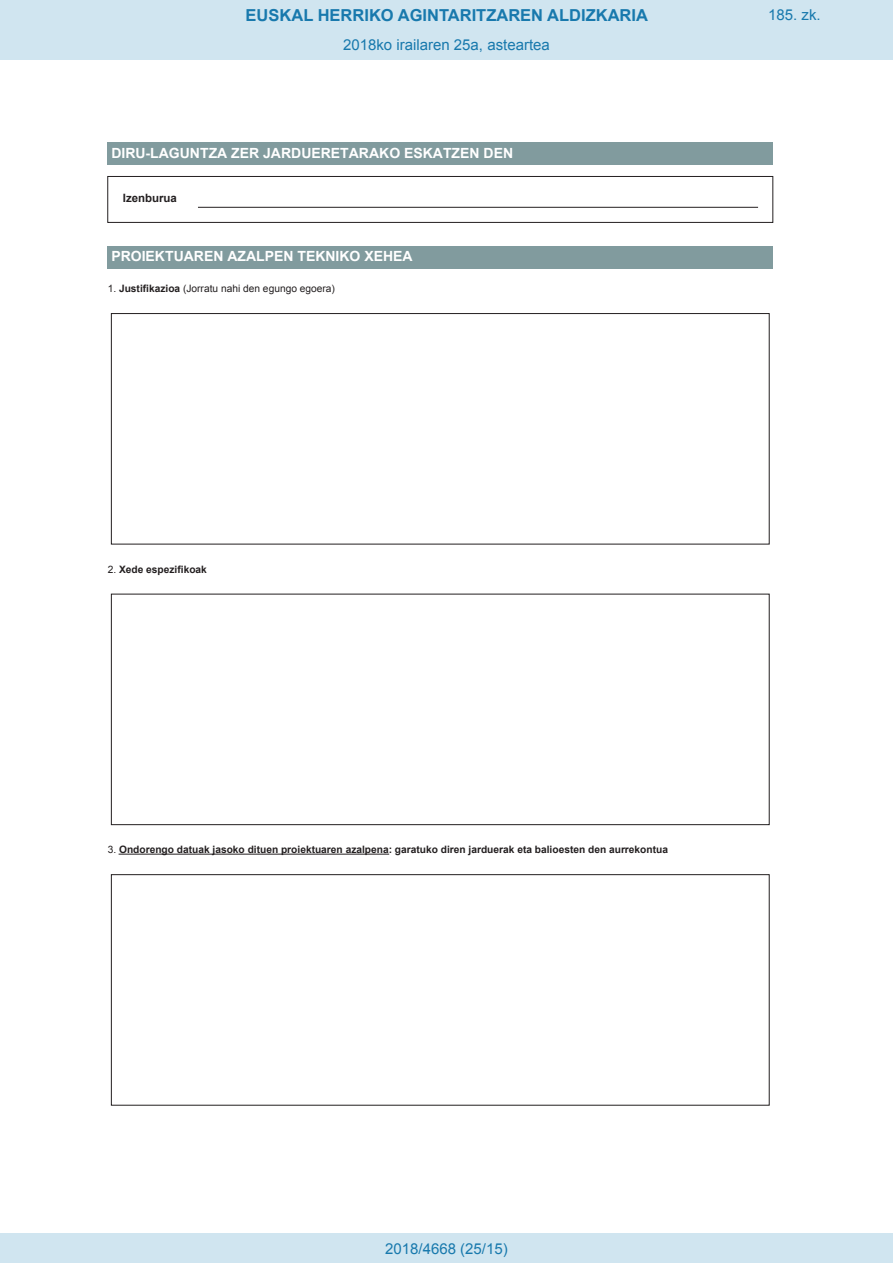
<style>
.page{position:relative;width:893px;height:1263px;background:#fff}
.page>*{position:absolute;margin:0;border:0;box-sizing:border-box;transform-origin:0 0}
.t1{font:700 16.5px "Arial";color:#1879ad}
.Paginacion_Centro{font:15px "Arial";color:#1879ad}
.t2{font:700 13.95px "Arial";color:#fff}
.t3{font:700 11.4px "Arial";color:#231f20}
.t4{font:700 10.2px "Arial";color:#231f20}
.t5{font:10.2px "Arial";color:#231f20}
.s1{font-weight:700}
.s2{font-weight:400}
</style>
<div class="page">
<div style="left:108px;top:142px;width:665px;height:23px;background:#819b9e"></div>
<div style="left:107px;top:176px;width:666px;height:47px;border:1px solid #231f20"></div>
<hr style="left:198px;top:207px;width:560px;height:1px;background:#231f20">
<div style="left:108px;top:246px;width:665px;height:23px;background:#819b9e"></div>
<div style="left:111px;top:313px;width:658px;height:231px;border:1px solid #231f20"></div>
<div style="left:111px;top:594px;width:658px;height:231px;border:1px solid #231f20"></div>
<hr style="left:119px;top:854px;width:270px;height:1px;background:#231f20">
<div style="left:111px;top:874px;width:658px;height:231px;border:1px solid #231f20"></div>
<div style="left:0;top:0;width:893px;height:60px;background:#d0e5f0"></div>
<div style="left:0;top:1233px;width:893px;height:30px;background:#d0e5f0"></div>
<h1 class="t1" style="left:246px;top:4px;width:404px">EUSKAL HERRIKO AGINTARITZAREN ALDIZKARIA</h1>
<h2 class="Paginacion_Centro" style="left:768px;top:5px;width:54px">185. zk.</h2>
<h2 class="Paginacion_Centro" style="left:343px;top:35px;width:208px">2018ko irailaren 25a, asteartea</h2>
<p class="t2" style="left:111px;top:143px;width:403px">DIRU-LAGUNTZA ZER JARDUERETARAKO ESKATZEN DEN</p>
<p class="t3" style="left:123px;top:190px;width:56px">Izenburua</p>
<p class="t2" style="left:111px;top:247px;width:303px">PROIEKTUAREN AZALPEN TEKNIKO XEHEA</p>
<p class="t5" style="left:108px;top:282px;width:229px">1. <span class="s1">Justifikazioa</span> (Jorratu nahi den egungo egoera)</p>
<p class="t4" style="left:108px;top:562px;width:101px"><span class="s2">2.</span> Xede espezifikoak</p>
<p class="t4" style="left:108px;top:843px;width:562px"><span class="s2">3.</span> Ondorengo datuak jasoko dituen proiektuaren azalpena: garatuko diren jarduerak eta balioesten den aurrekontua</p>
<p class="Paginacion_Centro" style="left:385px;top:1238px;width:124px">2018/4668 (25/15)</p>
</div>
